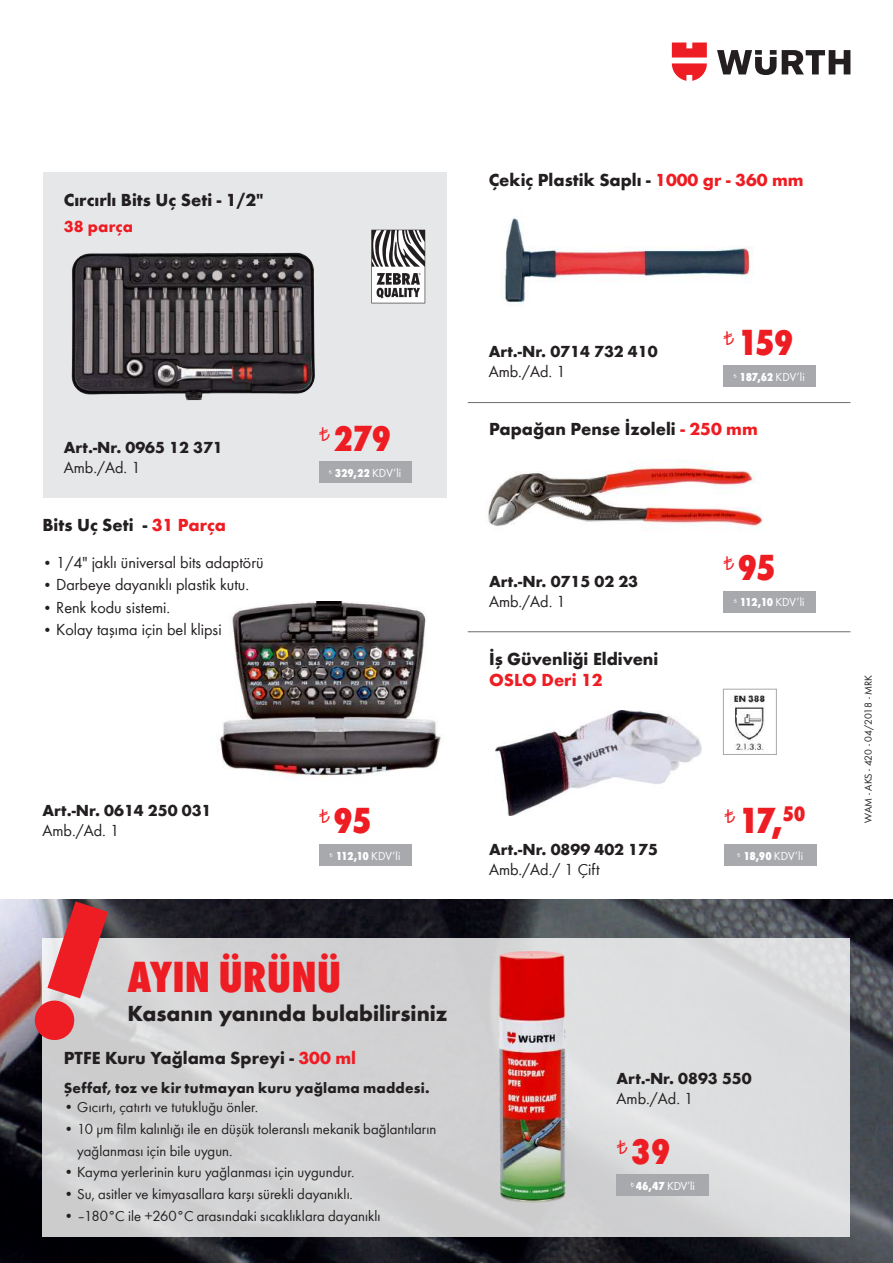
<style>
.page{position:relative;width:893px;height:1263px;background:#fff}
.page>*{position:absolute;margin:0;border:0;box-sizing:border-box;transform-origin:0 0}
.t1{font:45px "Wuerth Extra Bold Cond Caps";color:#ee1d23}
.t2{font:37.5px "Wuerth Extra Bold Cond Caps";letter-spacing:-.035em;color:#ee1d23}
.t3{font:700 22.5px "Wuerth";color:#231f20}
.t4{font:700 18px "Wuerth";color:#231f20}
.t5{font:700 18px "Wuerth";color:#ee1d23}
.t6{font:16.5px "Wuerth";color:#231f20}
.t7{font:700 16.5px "Wuerth";color:#231f20}
.t8{font:700 16.5px "Wuerth";letter-spacing:.01em;color:#ee1d23}
.t9{font:15px/21.8px "Wuerth";letter-spacing:.005em;color:#231f20}
.t10{font:700 15px "Wuerth";letter-spacing:.015em;color:#231f20}
.t11{font:12px "Wuerth Extra Bold Cond Caps";letter-spacing:-.03em;color:#fff}
.t12{font:12px "Wuerth";color:#fff}
.t13{font:10.5px "Wuerth";color:#231f20}
.t14{font:5.25px "Abaku TL Sym Sans";color:#fff}
.s1{color:#ee1d23}
.s2{font-size:15px}
.s3{font-family:"Wuerth"}
.s4{font-family:"Wuerth Extra Bold Cond Caps"}
</style>
<div class="page">
<img style="left:0;top:899px;width:893px;height:364px">
<div style="left:43px;top:938px;width:807px;height:298px;background:#d3d3d4"></div>
<svg style="left:717px;top:50px;width:133px;height:25px"></svg>
<svg style="left:672px;top:43px;width:35px;height:38px"></svg>
<div style="left:617px;top:1175px;width:92px;height:21px;background:#a8a9ad"></div>
<img style="left:488px;top:461px;width:274px;height:70px">
<img style="left:495px;top:711px;width:207px;height:104px">
<img style="left:731px;top:695px;width:34px;height:56px">
<div style="left:723px;top:689px;width:54px;height:66px;border:1px solid #a8a9ad"></div>
<div style="left:43px;top:172px;width:403px;height:325px;background:#e6e7e9"></div>
<img style="left:71px;top:252px;width:244px;height:149px">
<svg style="left:371px;top:230px;width:54px;height:73px;background:#9f9d9e"></svg>
<div style="left:319px;top:461px;width:92px;height:22px;background:#a8a9ad"></div>
<div style="left:319px;top:844px;width:92px;height:21px;background:#a8a9ad"></div>
<div style="left:724px;top:844px;width:92px;height:21px;background:#a8a9ad"></div>
<div style="left:723px;top:366px;width:92px;height:21px;background:#a8a9ad"></div>
<div style="left:723px;top:591px;width:92px;height:21px;background:#a8a9ad"></div>
<img style="left:503px;top:217px;width:251px;height:87px">
<img style="left:220px;top:602px;width:221px;height:176px">
<hr style="left:468px;top:402px;width:382px;height:1px;background:#6c6d70">
<hr style="left:468px;top:631px;width:382px;height:1px;background:#6c6d70">
<img style="left:484px;top:938px;width:133px;height:269px">
<svg style="left:30px;top:900px;width:80px;height:145px"></svg>
<p class="t4" style="left:64px;top:187px;width:201px">Cırcırlı Bits Uç Seti - 1/2"</p>
<p class="t8" style="left:64px;top:214px;width:71px">38 parça</p>
<p class="t7" style="left:64px;top:435px;width:161px">Art.-Nr. 0965 12 371</p>
<p class="t6" style="left:64px;top:456px;width:78px">Amb./Ad. 1</p>
<p class="t4" style="left:43px;top:511px;width:185px">Bits Uç Seti - <span class="s1">31 Parça</span></p>
<p class="t6" style="left:43px;top:551px;width:223px"><span class="s2">•</span> 1/4" jaklı üniversal bits adaptörü</p>
<p class="t6" style="left:43px;top:573px;width:208px"><span class="s2">•</span> Darbeye dayanıklı plastik kutu.</p>
<p class="t6" style="left:43px;top:596px;width:129px"><span class="s2">•</span> Renk kodu sistemi.</p>
<p class="t6" style="left:43px;top:618px;width:181px"><span class="s2">•</span> Kolay taşıma için bel klipsi</p>
<p class="t7" style="left:43px;top:799px;width:170px">Art.-Nr. 0614 250 031</p>
<p class="t6" style="left:43px;top:819px;width:78px">Amb./Ad. 1</p>
<p class="t4" style="left:489px;top:167px;width:316px">Çekiç Plastik Saplı - <span class="s1">1000 gr - 360 mm</span></p>
<h2 class="t2" style="left:319px;top:412px;width:74px"><sup>¨</sup> 279</h2>
<p class="t14" style="left:329px;top:469px;width:5px">¨</p>
<p class="t11" style="left:335px;top:464px;width:68px">329,22 <span class="s3">KDV’li</span></p>
<p class="t7" style="left:489px;top:339px;width:170px">Art.-Nr. 0714 732 410</p>
<p class="t6" style="left:489px;top:360px;width:78px">Amb./Ad. 1</p>
<h2 class="t2" style="left:723px;top:316px;width:72px"><sup>¨</sup> 159</h2>
<p class="t14" style="left:734px;top:373px;width:5px">¨</p>
<p class="t11" style="left:740px;top:369px;width:67px">187,62 <span class="s3">KDV’li</span></p>
<p class="t4" style="left:489px;top:416px;width:270px">Papağan Pense İzoleli <span class="s1">- 250 mm</span></p>
<p class="t7" style="left:489px;top:569px;width:151px">Art.-Nr. 0715 02 23</p>
<p class="t6" style="left:489px;top:590px;width:78px">Amb./Ad. 1</p>
<p class="t4" style="left:489px;top:645px;width:171px">İş Güvenliği Eldiveni</p>
<p class="t5" style="left:489px;top:667px;width:115px">OSLO Deri 12</p>
<h2 class="t2" style="left:723px;top:541px;width:54px"><sup>¨</sup> 95</h2>
<p class="t14" style="left:734px;top:598px;width:5px">¨</p>
<p class="t11" style="left:740px;top:594px;width:66px">112,10 <span class="s3">KDV’li</span></p>
<h2 class="t2" style="left:319px;top:794px;width:54px"><sup>¨</sup> 95</h2>
<h2 class="t2" style="left:724px;top:794px;width:83px"><sup>¨</sup> 17,<sup>50</sup></h2>
<p class="t7" style="left:489px;top:837px;width:170px">Art.-Nr. 0899 402 175</p>
<p class="t6" style="left:489px;top:858px;width:112px">Amb./Ad./ 1 Çift</p>
<p class="t14" style="left:330px;top:851px;width:5px">¨</p>
<p class="t11" style="left:336px;top:847px;width:66px">112,10 <span class="s3">KDV’li</span></p>
<p class="t14" style="left:737px;top:851px;width:5px">¨</p>
<p class="t12" style="left:743px;top:847px;width:61px"><span class="s4">18,90</span> KDV’li</p>
<h1 class="t1" style="left:128px;top:946px;width:215px">AYIN ÜRÜNÜ</h1>
<h3 class="t3" style="left:128px;top:996px;width:322px">Kasanın yanında bulabilirsiniz</h3>
<p class="t4" style="left:64px;top:1045px;width:294px">PTFE Kuru Yağlama Spreyi - <span class="s1">300 ml</span></p>
<p class="t10" style="left:64px;top:1077px;width:367px">Şeffaf, toz ve kir tutmayan kuru yağlama maddesi.</p>
<p class="t9" style="left:64px;top:1095px;width:196px">• Gıcırtı, çatırtı ve tutukluğu önler.</p>
<p class="t9" style="left:77px;top:1117px;width:361px;text-indent:-13px">• 10 µm film kalınlığı ile en düşük toleranslı mekanik bağlantıların yağlanması için bile uygun.</p>
<p class="t9" style="left:64px;top:1161px;width:292px">• Kayma yerlerinin kuru yağlanması için uygundur.</p>
<p class="t9" style="left:64px;top:1182px;width:291px">• Su, asitler ve kimyasallara karşı sürekli dayanıklı.</p>
<p class="t9" style="left:64px;top:1204px;width:318px">• –180°C ile +260°C arasındaki sıcaklıklara dayanıklı</p>
<p class="t7" style="left:617px;top:1067px;width:137px">Art.-Nr. 0893 550</p>
<p class="t6" style="left:617px;top:1087px;width:78px">Amb./Ad. 1</p>
<h2 class="t2" style="left:617px;top:1125px;width:56px"><sup>¨</sup> 39</h2>
<p class="t12" style="left:631px;top:1178px;width:66px"><sup>¨</sup> <span class="s4">46,47</span> KDV’li</p>
<p class="t13" style="left:861px;top:822px;width:149px;rotate:-90deg">WAM - AKS - 420 - 04/2018 - MRK</p>
</div>
